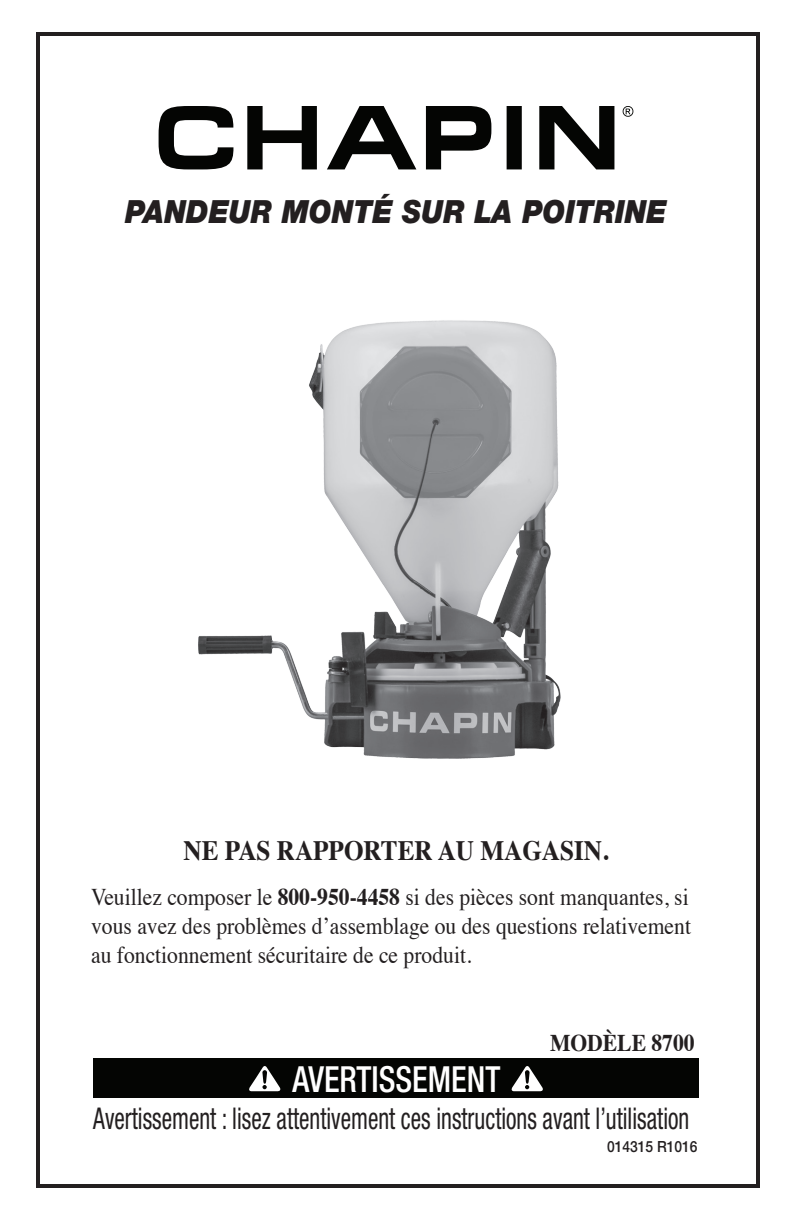
<style>
.page{position:relative;width:792px;height:1224px;background:#fff}
.page>*{position:absolute;margin:0;border:0;box-sizing:border-box;transform-origin:0 0}
.t1{font:500 condensed 36px "Helvetica Neue";color:#fff;scale:.9 1}
.t2{font:italic 900 32px "Helvetica Neue";color:#231f20;scale:.9 1}
.t3{font:condensed 30px "Helvetica Neue";color:#231f20;scale:.78 1}
.t4{font:700 28px "Times";color:#231f20;scale:.9 1}
.t5{font:24px/28.8px "Times";color:#231f20;text-align:justify;scale:.9 1}
.t6{font:700 24px "Times";color:#231f20;scale:.9 1}
.t7{font:500 15.4px "Helvetica Neue";color:#231f20;scale:.9 1}
.s1{font-weight:700}
</style>
<div class="page">
<div style="left:36px;top:32px;width:724px;height:1156px;border:4px solid #231f20"></div>
<div style="left:93px;top:1058px;width:606px;height:39px;background:#040503"></div>
<svg style="left:249px;top:1066px;width:32px;height:25px"></svg>
<svg style="left:511px;top:1066px;width:32px;height:25px"></svg>
<svg style="left:159px;top:106px;width:474px;height:63px"></svg>
<img style="left:198px;top:320px;width:363px;height:439px">
<h2 class="t2" style="left:125px;top:192px;width:603px">PANDEUR MONTÉ SUR LA POITRINE</h2>
<p class="t4" style="left:183px;top:824px;width:474px">NE PAS RAPPORTER AU MAGASIN.</p>
<p class="t5" style="left:91px;top:881px;width:668px">Veuillez composer le <span class="s1">800-950-4458</span> si des pièces sont manquantes, si vous avez des problèmes d’assemblage ou des questions relativement au fonctionnement sécuritaire de ce produit.</p>
<h1 class="t1" style="left:293px;top:1057px;width:232px">AVERTISSEMENT</h1>
<p class="t6" style="left:550px;top:1019px;width:162px">MODÈLE 8700</p>
<p class="t3" style="left:93px;top:1101px;width:766px">Avertissement : lisez attentivement ces instructions avant l’utilisation</p>
<p class="t7" style="left:607px;top:1137px;width:102px">014315 R1016</p>
</div>
